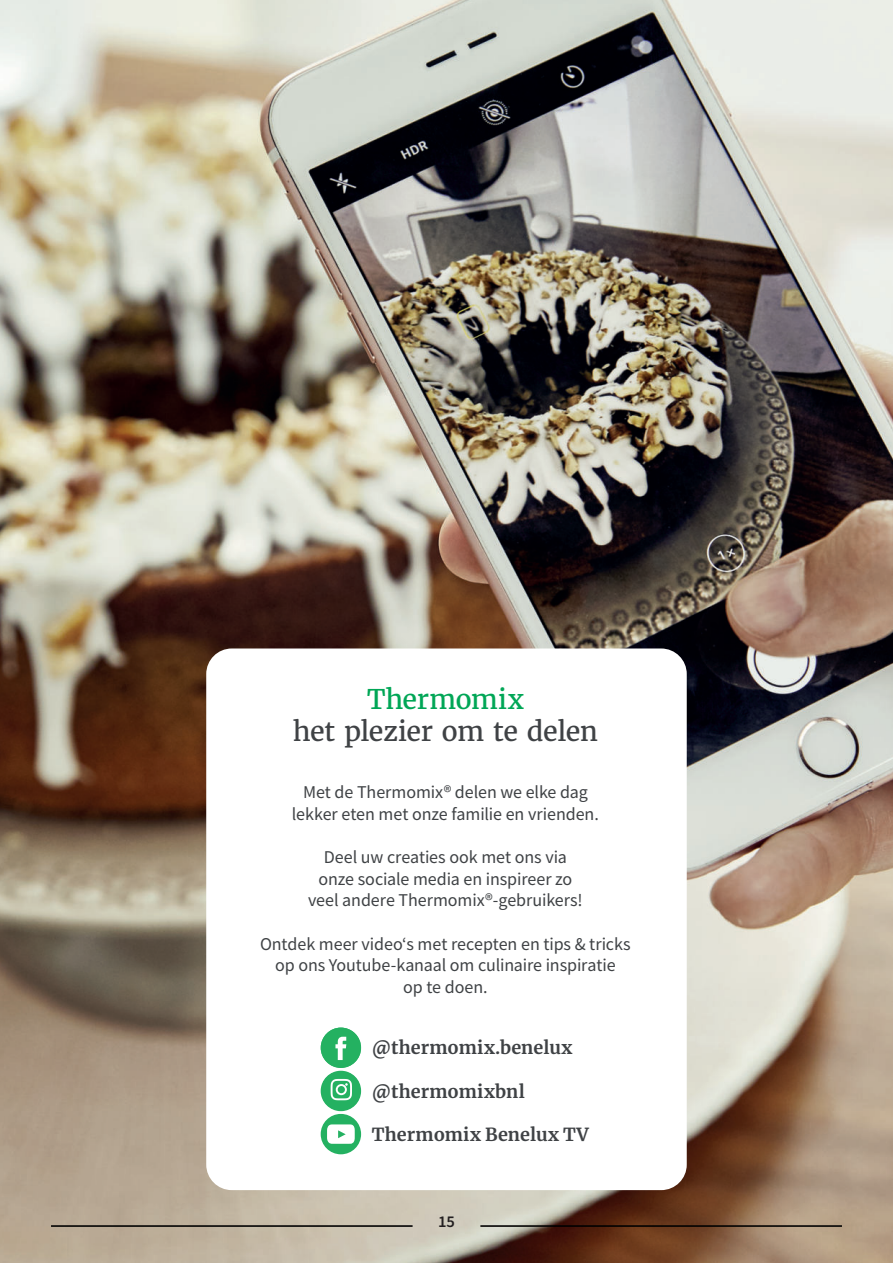
<style>
.page{position:relative;width:893px;height:1263px;background:#fff}
.page>*{position:absolute;margin:0;border:0;box-sizing:border-box;transform-origin:0 0}
.t1{font:27px "Merriweather";letter-spacing:-.02em;color:#3f4245}
.t2{font:27px "Merriweather";letter-spacing:-.01em;color:#00a656}
.t3{font:18px/21.6px "Source Sans Pro";letter-spacing:-.005em;color:#3f4245;text-align:center}
.t4{font:700 18px "Merriweather";letter-spacing:.005em;color:#3f4245}
.t5{font:600 16.5px "Source Sans Pro";color:#231f20}
</style>
<div class="page">
<img style="left:0;top:0;width:893px;height:1263px">
<div style="left:206px;top:648px;width:481px;height:542px;background:#fff;border-radius:26px"></div>
<svg style="left:321px;top:1027px;width:40px;height:83px"></svg>
<div style="left:321px;top:1114px;width:40px;height:40px;background:#24b161;border-radius:50%"></div>
<svg style="left:327px;top:1124px;width:28px;height:20px"></svg>
<hr style="left:51px;top:1225px;width:362px;height:2px;background:#000">
<hr style="left:480px;top:1225px;width:362px;height:2px;background:#000">
<h1 class="t2" style="left:367px;top:684px;width:158px">Thermomix</h1>
<h1 class="t1" style="left:293px;top:717px;width:307px">het plezier om te delen</h1>
<p class="t3" style="left:292px;top:783px;width:308px">Met de Thermomix® delen we elke dag lekker eten met onze familie en vrienden.</p>
<p class="t3" style="left:308px;top:847px;width:276px">Deel uw creaties ook met ons via onze sociale media en inspireer zo veel andere Thermomix®-gebruikers!</p>
<p class="t3" style="left:260px;top:934px;width:372px">Ontdek meer video‘s met recepten en tips &amp; tricks op ons Youtube-kanaal om culinaire inspiratie<br>op te doen.</p>
<p class="t4" style="left:372px;top:1039px;width:202px">@thermomix.benelux</p>
<p class="t4" style="left:372px;top:1083px;width:154px">@thermomixbnl</p>
<p class="t4" style="left:372px;top:1126px;width:219px">Thermomix Benelux TV</p>
<p class="t5" style="left:438px;top:1215px;width:18px">15</p>
</div>
